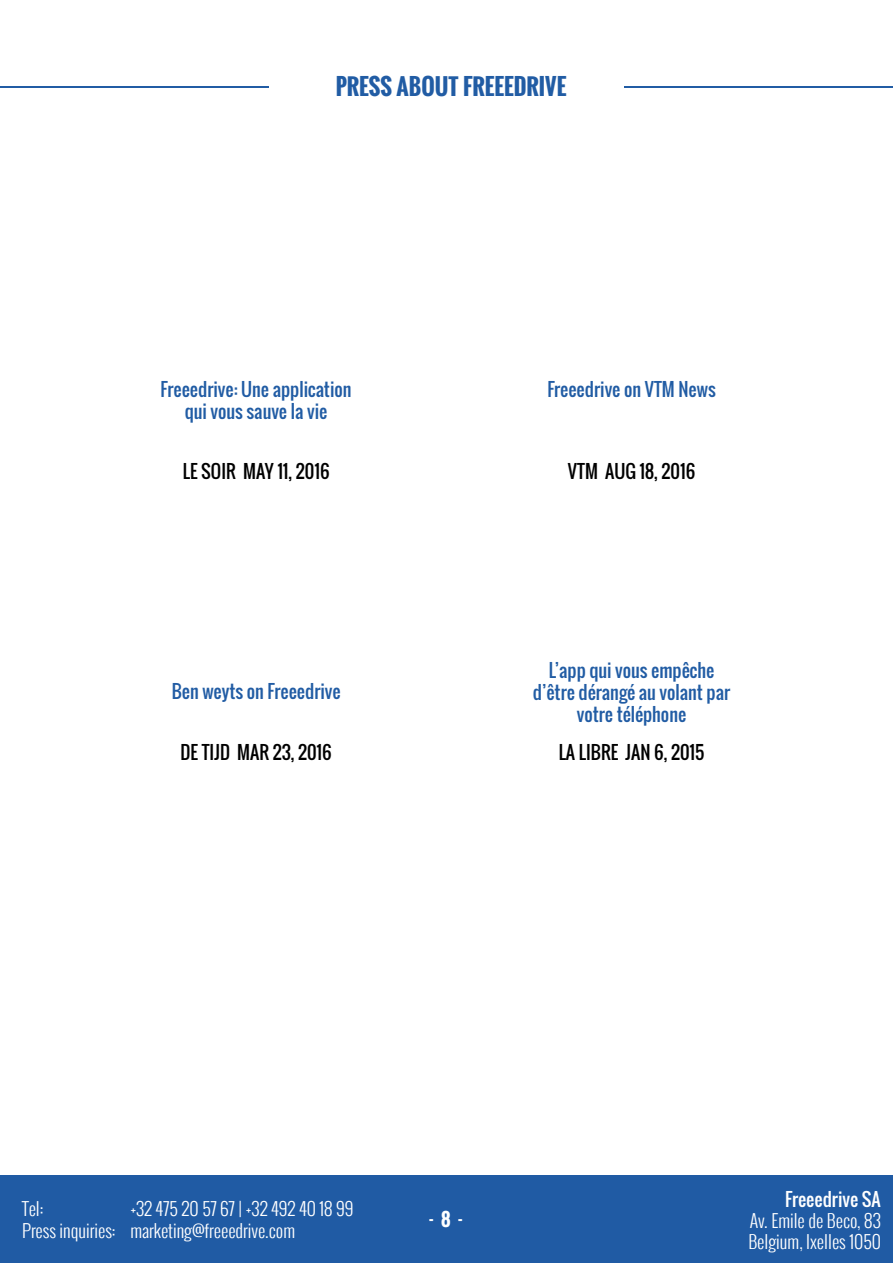
<style>
.page{position:relative;width:893px;height:1263px;background:#fff}
.page>*{position:absolute;margin:0;border:0;box-sizing:border-box;transform-origin:0 0}
.t1{font:700 22.5px "Oswald";color:#215ca4}
.t2{font:18px/21.6px "Oswald";color:#215ca4;text-align:center}
.t3{font:300 18px/21.6px "Oswald";color:#fff}
.t4{font:18px "Oswald";color:#000}
.t5{font:18px "Oswald";color:#fff}
.t6{font:700 18px "Oswald";color:#fff}
</style>
<div class="page">
<hr style="left:0;top:86px;width:269px;height:2px;background:#215ca4">
<hr style="left:624px;top:86px;width:269px;height:2px;background:#215ca4">
<div style="left:0;top:1176px;width:893px;height:87px;background:#205ba4"></div>
<p class="t1" style="left:336px;top:70px;width:232px">PRESS ABOUT FREEEDRIVE</p>
<p class="t2" style="left:161px;top:379px;width:193px">Freeedrive: Une application qui vous sauve la vie</p>
<p class="t2" style="left:547px;top:379px;width:170px">Freeedrive on VTM News</p>
<p class="t4" style="left:183px;top:458px;width:148px">LE SOIR MAY 11, 2016</p>
<p class="t4" style="left:568px;top:458px;width:129px">VTM AUG 18, 2016</p>
<p class="t2" style="left:172px;top:681px;width:170px">Ben weyts on Freeedrive</p>
<p class="t2" style="left:533px;top:660px;width:199px">L’app qui vous empêche d’être dérangé au volant par votre téléphone</p>
<p class="t4" style="left:181px;top:739px;width:153px">DE TIJD MAR 23, 2016</p>
<p class="t4" style="left:559px;top:739px;width:147px">LA LIBRE JAN 6, 2015</p>
<p class="t5" style="left:785px;top:1185px;width:97px">Freeedrive SA</p>
<p class="t3" style="left:22px;top:1197px;width:333px;text-indent:108px">+32 475 20 57 67 | +32 492 40 18 99<br>Press inquiries: marketing@freeedrive.com</p>
<p class="t3" style="left:748px;top:1209px;width:134px">Av. Emile de Beco, 83<br>Belgium, Ixelles 1050</p>
<p class="t3" style="left:22px;top:1197px;width:23px">Tel:</p>
<p class="t6" style="left:429px;top:1204px;width:34px">-8-</p>
</div>
